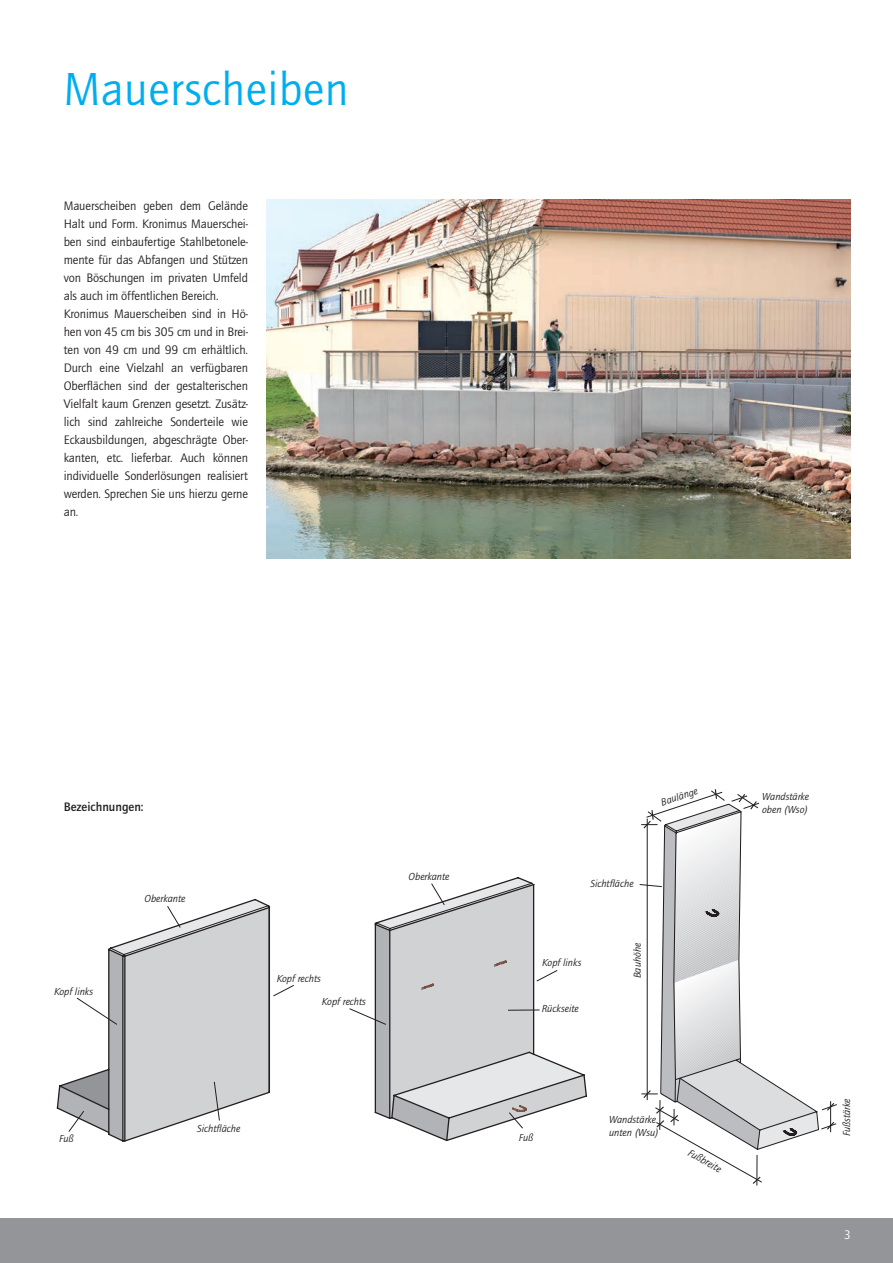
<style>
.page{position:relative;width:893px;height:1263px;background:#fff}
.page>*{position:absolute;margin:0;border:0;box-sizing:border-box;transform-origin:0 0}
.t1{font:48px "Quay Itc T";letter-spacing:.01em;color:#00aeef}
.t2{font:12.75px/18px "Quay Itc T";letter-spacing:-.01em;color:#231f20}
.t3{font:700 12.75px "Quay Itc T";color:#231f20}
.t4{font:12.75px "Quay Itc T";color:#fff}
.t5{font:italic 10.5px/12.6px "Quay Itc T";color:#231f20}
</style>
<div class="page">
<div style="left:0;top:1217px;width:893px;height:46px;background:#939598"></div>
<hr style="left:0;top:1216px;width:893px;height:2px;background:#fff">
<svg style="left:639px;top:789px;width:198px;height:396px"></svg>
<svg style="left:57px;top:899px;width:237px;height:243px"></svg>
<svg style="left:349px;top:878px;width:235px;height:262px"></svg>
<img style="left:267px;top:200px;width:583px;height:358px">
<h1 class="t1" style="left:64px;top:61px;width:286px">Mauerscheiben</h1>
<p class="t2" style="left:64px;top:196px;width:186px">Mauerscheiben geben dem Gelände Halt und Form. Kronimus Mauerschei&shy;ben sind einbaufertige Stahlbetonele&shy;mente für das Abfangen und Stützen von Böschungen im privaten Umfeld als auch im öffentlichen Bereich.<br>Kronimus Mauerscheiben sind in Hö&shy;hen von 45 cm bis 305 cm und in Brei&shy;ten von 49 cm und 99 cm erhältlich.<br>Durch eine Vielzahl an verfügbaren Oberflächen sind der gestalterischen Vielfalt kaum Grenzen gesetzt. Zusätz&shy;lich sind zahlreiche Sonderteile wie Eckausbildungen, abgeschrägte Ober&shy;kanten, etc. lieferbar. Auch können individuelle Sonderlösungen realisiert werden. Sprechen Sie uns hierzu gerne an.</p>
<p class="t3" style="left:64px;top:800px;width:81px">Bezeichnungen:</p>
<p class="t5" style="left:54px;top:985px;width:41px">Kopf links</p>
<p class="t5" style="left:145px;top:892px;width:42px">Oberkante</p>
<p class="t5" style="left:277px;top:972px;width:46px">Kopf rechts</p>
<p class="t5" style="left:322px;top:995px;width:46px">Kopf rechts</p>
<p class="t5" style="left:409px;top:870px;width:42px">Oberkante</p>
<p class="t5" style="left:659px;top:796px;width:40px;rotate:-18deg">Baulänge</p>
<p class="t5" style="left:590px;top:877px;width:45px">Sichtfläche</p>
<p class="t5" style="left:542px;top:956px;width:41px">Kopf links</p>
<p class="t5" style="left:542px;top:1002px;width:39px">Rückseite</p>
<p class="t5" style="left:631px;top:978px;width:37px;rotate:-90deg">Bauhöhe</p>
<p class="t5" style="left:197px;top:1122px;width:45px">Sichtfläche</p>
<p class="t5" style="left:59px;top:1132px;width:16px">Fuß</p>
<p class="t5" style="left:519px;top:1131px;width:16px">Fuß</p>
<p class="t5" style="left:609px;top:1113px;width:51px">Wandstärke unten (Wsu)</p>
<p class="t5" style="left:692px;top:1146px;width:38px;rotate:29deg">Fußbreite</p>
<p class="t5" style="left:762px;top:790px;width:48px">Wandstärke oben (Wso)</p>
<p class="t5" style="left:840px;top:1136px;width:39px;rotate:-90deg">Fußstärke</p>
<p class="t4" style="left:844px;top:1227px;width:8px">3</p>
</div>
